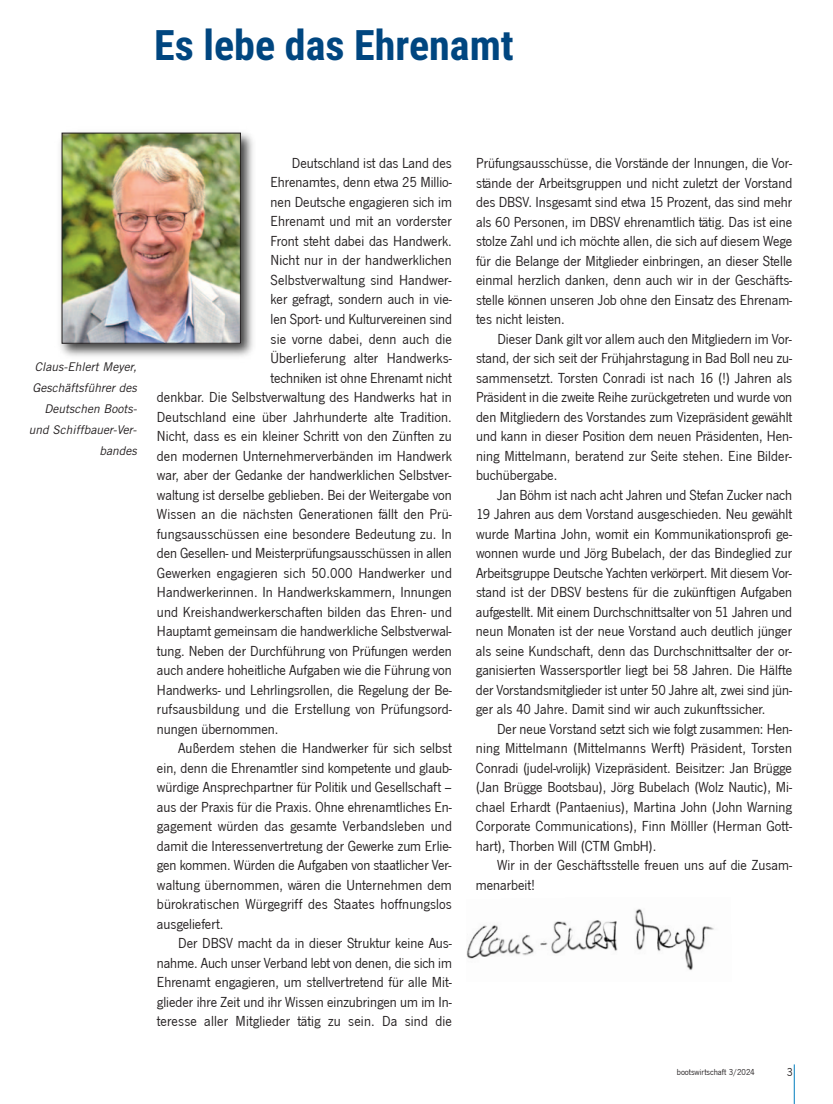
<style>
.page{position:relative;width:833px;height:1104px;background:#fff}
.page>*{position:absolute;margin:0;border:0;box-sizing:border-box;transform-origin:0 0}
.t1{font:700 42px "Roboto Condensed";color:#004680}
.t2{font:15px/19.5px "News Got T";color:#231f20;text-align:justify}
.t3{font:italic 12px/21px "Trade Gothic";color:#231f20;text-align:right}
.t4{font:12px "News Got T";color:#231f20}
.t5{font:9px "News Got T";color:#231f20}
</style>
<div class="page">
<hr style="left:793px;top:1064px;width:1px;height:40px;background:#007dbe">
<img style="left:466px;top:909px;width:248px;height:62px">
<img style="left:60px;top:132px;width:193px;height:225px">
<img style="left:64px;top:135px;width:174px;height:206px">
<div style="left:62px;top:133px;width:178px;height:210px;border:1px solid #231f20"></div>
<p class="t1" style="left:154px;top:21px;width:361px">Es lebe das Ehrenamt</p>
<p class="t3" style="left:35px;top:357px;width:103px">Claus-Ehlert Meyer,</p>
<p class="t3" style="left:33px;top:378px;width:106px">Geschäftsführer des</p>
<p class="t3" style="left:44px;top:399px;width:94px">Deutschen Boots-</p>
<p class="t3" style="left:29px;top:420px;width:110px">und Schiffbauer-Ver&shy;bandes</p>
<p class="t2" style="left:292px;top:152px;width:161px">Deutschland ist das Land des</p>
<p class="t2" style="left:270px;top:172px;width:183px">Ehrenamtes, denn etwa 25 Millio-</p>
<p class="t2" style="left:270px;top:191px;width:183px">nen Deutsche engagieren sich im</p>
<p class="t2" style="left:270px;top:211px;width:183px">Ehrenamt und mit an vorderster</p>
<p class="t2" style="left:270px;top:230px;width:183px">Front steht dabei das Handwerk.</p>
<p class="t2" style="left:270px;top:250px;width:183px">Nicht nur in der handwerklichen</p>
<p class="t2" style="left:270px;top:269px;width:182px">Selbstverwaltung sind Handwer-</p>
<p class="t2" style="left:270px;top:289px;width:183px">ker gefragt, sondern auch in vie-</p>
<p class="t2" style="left:270px;top:308px;width:183px">len Sport- und Kulturvereinen sind</p>
<p class="t2" style="left:270px;top:328px;width:183px">sie vorne dabei, denn auch die</p>
<p class="t2" style="left:270px;top:347px;width:183px">Überlieferung alter Handwerks-</p>
<p class="t2" style="left:270px;top:367px;width:183px">techniken ist ohne Ehrenamt nicht</p>
<p class="t2" style="left:157px;top:386px;width:296px">denkbar. Die Selbstverwaltung des Handwerks hat in</p>
<p class="t2" style="left:157px;top:406px;width:296px">Deutschland eine über Jahrhunderte alte Tradition.</p>
<p class="t2" style="left:157px;top:425px;width:296px">Nicht, dass es ein kleiner Schritt von den Zünften zu</p>
<p class="t2" style="left:157px;top:445px;width:296px">den modernen Unternehmerverbänden im Handwerk</p>
<p class="t2" style="left:157px;top:464px;width:296px">war, aber der Gedanke der handwerklichen Selbstver-</p>
<p class="t2" style="left:157px;top:484px;width:296px">waltung ist derselbe geblieben. Bei der Weitergabe von</p>
<p class="t2" style="left:157px;top:503px;width:296px">Wissen an die nächsten Generationen fällt den Prü-</p>
<p class="t2" style="left:157px;top:523px;width:296px">fungsausschüssen eine besondere Bedeutung zu. In</p>
<p class="t2" style="left:157px;top:542px;width:296px">den Gesellen- und Meisterprüfungsausschüssen in allen</p>
<p class="t2" style="left:157px;top:562px;width:296px">Gewerken engagieren sich 50.000 Handwerker und</p>
<p class="t2" style="left:157px;top:581px;width:296px">Handwerkerinnen. In Handwerkskammern, Innungen</p>
<p class="t2" style="left:157px;top:601px;width:296px">und Kreishandwerkerschaften bilden das Ehren- und</p>
<p class="t2" style="left:157px;top:620px;width:296px">Hauptamt gemeinsam die handwerkliche Selbstverwal-</p>
<p class="t2" style="left:157px;top:640px;width:296px">tung. Neben der Durchführung von Prüfungen werden</p>
<p class="t2" style="left:157px;top:659px;width:296px">auch andere hoheitliche Aufgaben wie die Führung von</p>
<p class="t2" style="left:157px;top:679px;width:296px">Handwerks- und Lehrlingsrollen, die Regelung der Be-</p>
<p class="t2" style="left:157px;top:698px;width:296px">rufsausbildung und die Erstellung von Prüfungsord-</p>
<p class="t2" style="left:157px;top:718px;width:123px">nungen übernommen.</p>
<p class="t2" style="left:157px;top:737px;width:296px;text-indent:21px">Außerdem stehen die Handwerker für sich selbst ein, denn die Ehrenamtler sind kompetente und glaub&shy;würdige Ansprechpartner für Politik und Gesellschaft – aus der Praxis für die Praxis. Ohne ehrenamtliches En&shy;gagement würden das gesamte Verbandsleben und damit die Interessenvertretung der Gewerke zum Erlie&shy;gen kommen. Würden die Aufgaben von staatlicher Ver&shy;waltung übernommen, wären die Unternehmen dem bürokratischen Würgegriff des Staates hoffnungslos ausgeliefert.</p>
<p class="t2" style="left:157px;top:932px;width:296px;text-indent:21px">Der DBSV macht da in dieser Struktur keine Aus&shy;nahme. Auch unser Verband lebt von denen, die sich im Ehrenamt engagieren, um stellvertretend für alle Mit&shy;glieder ihre Zeit und ihr Wissen einzubringen um im In&shy;teresse aller Mitglieder tätig zu sein. Da sind die</p>
<p class="t2" style="left:476px;top:152px;width:317px">Prüfungsausschüsse, die Vorstände der Innungen, die Vor&shy;stände der Arbeitsgruppen und nicht zuletzt der Vorstand des DBSV. Insgesamt sind etwa 15 Prozent, das sind mehr als 60 Personen, im DBSV ehrenamtlich tätig. Das ist eine stolze Zahl und ich möchte allen, die sich auf diesem Wege für die Belange der Mitglieder einbringen, an dieser Stelle einmal herzlich danken, denn auch wir in der Geschäfts&shy;stelle können unseren Job ohne den Einsatz des Ehrenam&shy;tes nicht leisten.</p>
<p class="t2" style="left:476px;top:328px;width:317px;text-indent:21px">Dieser Dank gilt vor allem auch den Mitgliedern im Vor&shy;stand, der sich seit der Frühjahrstagung in Bad Boll neu zu&shy;sammensetzt. Torsten Conradi ist nach 16 (!) Jahren als Präsident in die zweite Reihe zurückgetreten und wurde von den Mitgliedern des Vorstandes zum Vizepräsident gewählt und kann in dieser Position dem neuen Präsidenten, Hen&shy;ning Mittelmann, beratend zur Seite stehen. Eine Bilder&shy;buchübergabe.</p>
<p class="t2" style="left:475px;top:484px;width:317px;text-indent:21px">Jan Böhm ist nach acht Jahren und Stefan Zucker nach 19 Jahren aus dem Vorstand ausgeschieden. Neu gewählt wurde Martina John, womit ein Kommunikationsprofi ge&shy;wonnen wurde und Jörg Bubelach, der das Bindeglied zur Arbeitsgruppe Deutsche Yachten verkörpert. Mit diesem Vor&shy;stand ist der DBSV bestens für die zukünftigen Aufgaben aufgestellt. Mit einem Durchschnittsalter von 51 Jahren und neun Monaten ist der neue Vorstand auch deutlich jünger als seine Kundschaft, denn das Durchschnittsalter der or&shy;ganisierten Wassersportler liegt bei 58 Jahren. Die Hälfte der Vorstandsmitglieder ist unter 50 Jahre alt, zwei sind jün&shy;ger als 40 Jahre. Damit sind wir auch zukunftssicher.</p>
<p class="t2" style="left:475px;top:718px;width:317px;text-indent:21px">Der neue Vorstand setzt sich wie folgt zusammen: Hen&shy;ning Mittelmann (Mittelmanns Werft) Präsident, Torsten Conradi (judel-vrolijk) Vizepräsident. Beisitzer: Jan Brügge (Jan Brügge Bootsbau), Jörg Bubelach (Wolz Nautic), Mi&shy;chael Erhardt (Pantaenius), Martina John (John Warning Corporate Communications), Finn Mölller (Herman Gott&shy;hart), Thorben Will (CTM GmbH).</p>
<p class="t2" style="left:475px;top:854px;width:317px;text-indent:21px">Wir in der Geschäftsstelle freuen uns auf die Zusam&shy;menarbeit!</p>
<p class="t5" style="left:676px;top:1066px;width:79px">bootswirtschaft 3/2024</p>
<p class="t4" style="left:786px;top:1063px;width:7px">3</p>
</div>
